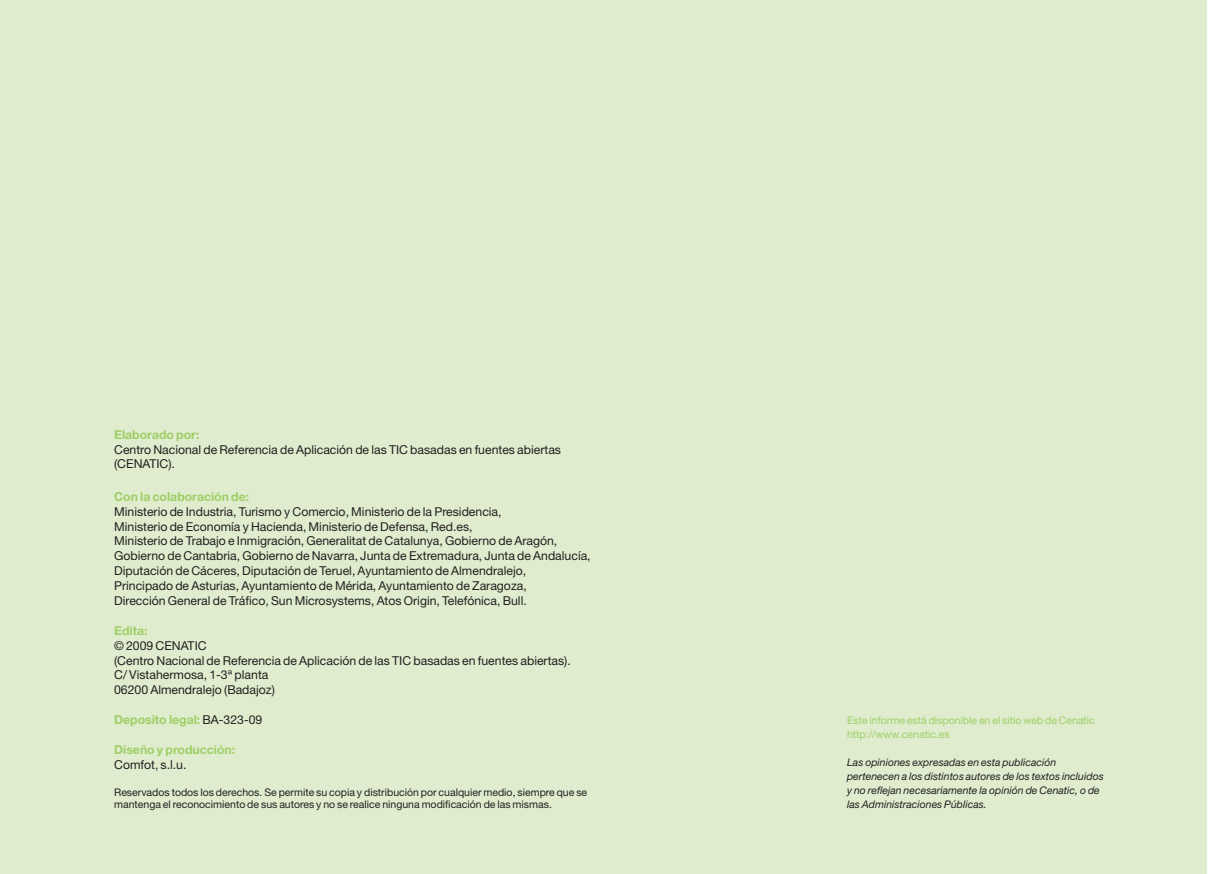
<style>
.page{position:relative;width:1221px;height:874px;background:#fff}
.page>*{position:absolute;margin:0;border:0;box-sizing:border-box;transform-origin:0 0}
.t1{font:12.25px/14.9px "Helvetica Neue LT Std";color:#231f20}
.t2{font:700 12.25px "Helvetica Neue LT Std";color:#9fce66}
.t3{font:10.5px/12.2px "Helvetica Neue LT Std";color:#231f20}
.t4{font:italic 10.5px/14px "Helvetica Neue LT Std";color:#231f20}
.t5{font:10.5px/14px "Helvetica Neue LT Std";color:#9fce66}
.s1{font-weight:400;color:#231f20}
</style>
<div class="page">
<div style="left:0;top:0;width:1205px;height:873px;background:#dfedce"></div>
<p class="t2" style="left:114px;top:429px;width:87px">Elaborado por:</p>
<p class="t1" style="left:114px;top:442px;width:448px">Centro Nacional de Referencia de Aplicación de las TIC basadas en fuentes abiertas (CENATIC).</p>
<p class="t2" style="left:114px;top:491px;width:136px">Con la colaboración de:</p>
<p class="t1" style="left:114px;top:504px;width:478px">Ministerio de Industria, Turismo y Comercio, Ministerio de la Presidencia,<br>Ministerio de Economía y Hacienda, Ministerio de Defensa, Red.es,<br>Ministerio de Trabajo e Inmigración, Generalitat de Catalunya, Gobierno de Aragón, Gobierno de Cantabria, Gobierno de Navarra, Junta de Extremadura, Junta de Andalucía, Diputación de Cáceres, Diputación de Teruel, Ayuntamiento de Almendralejo,<br>Principado de Asturias, Ayuntamiento de Mérida, Ayuntamiento de Zaragoza,<br>Dirección General de Tráfico, Sun Microsystems, Atos Origin, Telefónica, Bull.</p>
<p class="t2" style="left:114px;top:625px;width:35px">Edita:</p>
<p class="t1" style="left:114px;top:638px;width:458px">© 2009 CENATIC<br>(Centro Nacional de Referencia de Aplicación de las TIC basadas en fuentes abiertas).<br>C/ Vistahermosa, 1-3ª planta<br>06200 Almendralejo (Badajoz)</p>
<p class="t2" style="left:114px;top:715px;width:150px">Deposito legal: <span class="s1">BA-323-09</span></p>
<p class="t2" style="left:114px;top:744px;width:123px">Diseño y producción:</p>
<p class="t1" style="left:114px;top:757px;width:74px">Comfot, s.l.u.</p>
<p class="t3" style="left:114px;top:786px;width:474px">Reservados todos los derechos. Se permite su copia y distribución por cualquier medio, siempre que se mantenga el reconocimiento de sus autores y no se realice ninguna modificación de las mismas.</p>
<p class="t5" style="left:847px;top:713px;width:249px">Este informe está disponible en el sitio web de Cenatic http://www.cenatic.es</p>
<p class="t4" style="left:847px;top:755px;width:258px">Las opiniones expresadas en esta publicación pertenecen a los distintos autores de los textos incluidos y no reflejan necesariamente la opinión de Cenatic, o de las Administraciones Públicas.</p>
</div>
